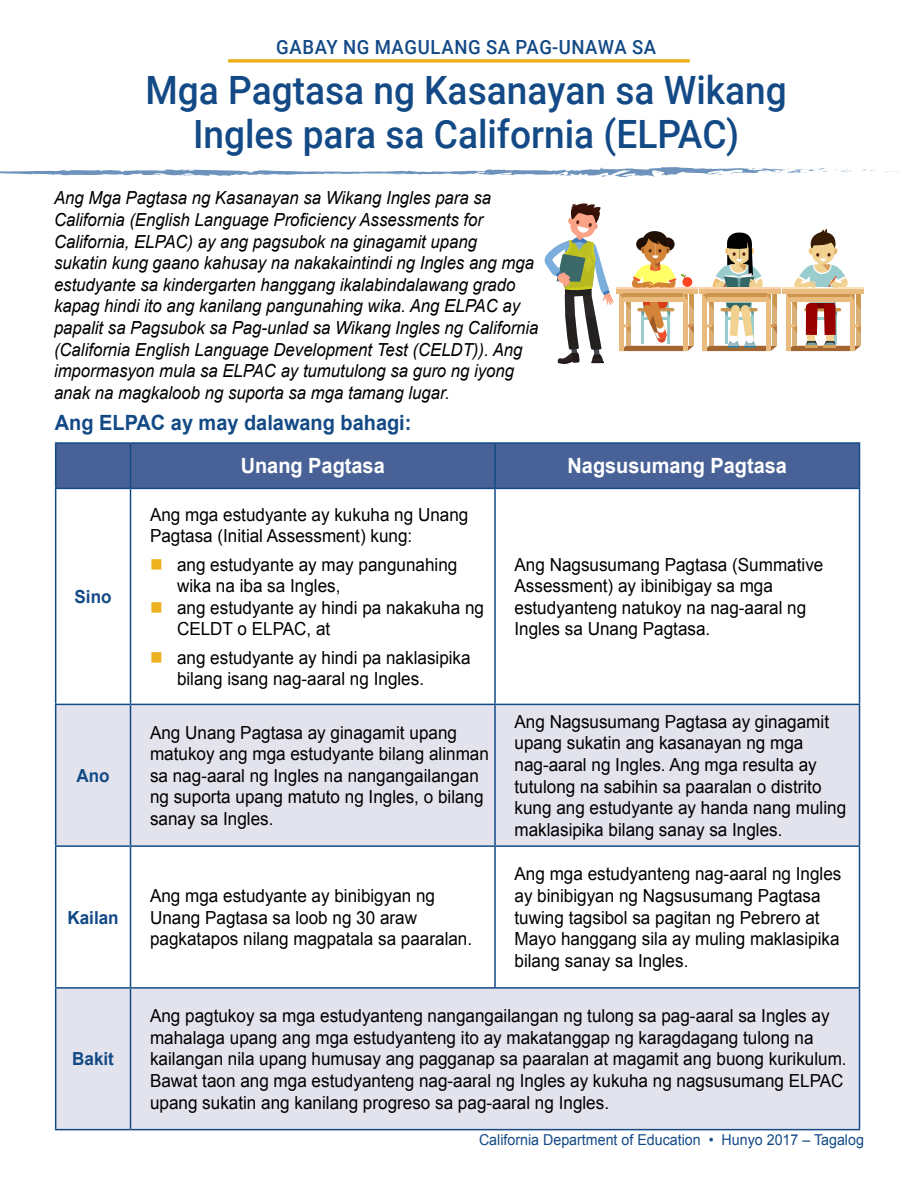
<style>
.page{position:relative;width:918px;height:1188px;background:#fff}
.page>*{position:absolute;margin:0;border:0;box-sizing:border-box;transform-origin:0 0}
.t1{font:500 39px/43.5px "Roboto";color:#134a86;text-align:center;scale:.95 1}
.t2{font:700 21px "Arial";color:#fff;scale:.95 1}
.t3{font:700 21px "Arial";color:#134a86;scale:.95 1}
.t4{font:500 19.5px "Roboto";letter-spacing:.035em;color:#134a86;scale:.95 1}
.t5{font:18px/21.6px "Arial";color:#000;scale:.95 1}
.t6{font:italic 18px/21.6px "Arial";color:#000;scale:.93 1}
.t7{font:700 18px "Arial";color:#134a86;scale:.95 1}
.t8{font:15px "Arial";color:#134a86;scale:.95 1}
</style>
<div class="page">
<div style="left:699px;top:288px;width:81px;height:6px;background:#e9bb7e"></div>
<hr style="left:699px;top:288px;width:81px;height:1px;background:#fcd3b0">
<div style="left:616px;top:288px;width:81px;height:6px;background:#e9bb7e"></div>
<hr style="left:616px;top:288px;width:81px;height:1px;background:#fcd3b0">
<div style="left:783px;top:288px;width:81px;height:6px;background:#e9bb7e"></div>
<hr style="left:783px;top:288px;width:81px;height:1px;background:#fce2ba">
<svg style="left:544px;top:203px;width:70px;height:161px"></svg>
<svg style="left:620px;top:231px;width:74px;height:120px"></svg>
<svg style="left:703px;top:232px;width:74px;height:119px"></svg>
<svg style="left:786px;top:229px;width:75px;height:122px"></svg>
<div style="left:56px;top:444px;width:803px;height:44px;background:#486196"></div>
<svg style="left:56px;top:705px;width:803px;height:424px;fill:#e2e3ec"></svg>
<hr style="left:55px;top:489px;width:1px;height:215px;background:#134a86">
<hr style="left:130px;top:489px;width:1px;height:215px;background:#134a86">
<hr style="left:494px;top:489px;width:2px;height:215px;background:#134a86">
<hr style="left:859px;top:489px;width:1px;height:215px;background:#134a86">
<hr style="left:55px;top:704px;width:76px;height:1px;background:#134a86">
<hr style="left:55px;top:705px;width:1px;height:140px;background:#134a86">
<hr style="left:131px;top:704px;width:364px;height:1px;background:#134a86">
<hr style="left:130px;top:705px;width:1px;height:140px;background:#134a86">
<hr style="left:495px;top:704px;width:365px;height:1px;background:#134a86">
<hr style="left:494px;top:705px;width:2px;height:140px;background:#134a86">
<hr style="left:859px;top:705px;width:1px;height:140px;background:#134a86">
<hr style="left:55px;top:845px;width:76px;height:2px;background:#134a86">
<hr style="left:55px;top:847px;width:1px;height:140px;background:#134a86">
<hr style="left:131px;top:845px;width:364px;height:2px;background:#134a86">
<hr style="left:130px;top:847px;width:1px;height:140px;background:#134a86">
<hr style="left:495px;top:845px;width:365px;height:2px;background:#134a86">
<hr style="left:494px;top:847px;width:2px;height:140px;background:#134a86">
<hr style="left:859px;top:847px;width:1px;height:140px;background:#134a86">
<hr style="left:55px;top:987px;width:76px;height:2px;background:#134a86">
<hr style="left:55px;top:989px;width:1px;height:140px;background:#134a86">
<hr style="left:131px;top:987px;width:364px;height:2px;background:#134a86">
<hr style="left:130px;top:989px;width:1px;height:140px;background:#134a86">
<hr style="left:495px;top:987px;width:365px;height:2px;background:#134a86">
<hr style="left:859px;top:989px;width:1px;height:140px;background:#134a86">
<hr style="left:55px;top:1129px;width:76px;height:1px;background:#134a86">
<hr style="left:131px;top:1129px;width:364px;height:1px;background:#134a86">
<hr style="left:495px;top:1129px;width:365px;height:1px;background:#134a86">
<hr style="left:55px;top:442px;width:76px;height:2px;background:#134a86">
<hr style="left:55px;top:444px;width:1px;height:44px;background:#134a86">
<hr style="left:131px;top:442px;width:364px;height:2px;background:#134a86">
<hr style="left:130px;top:444px;width:1px;height:44px;background:#134a86">
<hr style="left:495px;top:442px;width:365px;height:2px;background:#134a86">
<hr style="left:494px;top:444px;width:2px;height:44px;background:#134a86">
<hr style="left:859px;top:444px;width:1px;height:44px;background:#134a86">
<hr style="left:55px;top:488px;width:76px;height:1px;background:#134a86">
<hr style="left:131px;top:488px;width:364px;height:1px;background:#134a86">
<hr style="left:495px;top:488px;width:365px;height:1px;background:#134a86">
<hr style="left:228px;top:59px;width:462px;height:3px;background:#ecb21f">
<svg style="left:863px;top:170px;width:36px;height:3px"></svg>
<svg style="left:0;top:167px;width:851px;height:10px"></svg>
<h1 class="t4" style="left:276px;top:33px;width:401px">GABAY NG MAGULANG SA PAG-UNAWA SA</h1>
<h1 class="t1" style="left:146px;top:67px;width:677px">Mga Pagtasa ng Kasanayan sa Wikang<br>Ingles para sa California (ELPAC)</h1>
<p class="t6" style="left:54px;top:188px;width:523px">Ang Mga Pagtasa ng Kasanayan sa Wikang Ingles para sa California (English Language Proficiency Assessments for California, ELPAC) ay ang pagsubok na ginagamit upang<br>sukatin kung gaano kahusay na nakakaintindi ng Ingles ang mga estudyante sa kindergarten hanggang ikalabindalawang grado kapag hindi ito ang kanilang pangunahing wika. Ang ELPAC ay papalit sa Pagsubok sa Pag-unlad sa Wikang Ingles ng California (California English Language Development Test (CELDT)). Ang impormasyon mula sa ELPAC ay tumutulong sa guro ng iyong anak na magkaloob ng suporta sa mga tamang lugar.</p>
<h2 class="t3" style="left:55px;top:408px;width:377px">Ang ELPAC ay may dalawang bahagi:</h2>
<p class="t2" style="left:241px;top:452px;width:153px">Unang Pagtasa</p>
<p class="t2" style="left:568px;top:452px;width:233px">Nagsusumang Pagtasa</p>
<p class="t7" style="left:75px;top:585px;width:41px">Sino</p>
<p class="t7" style="left:76px;top:763px;width:36px">Ano</p>
<p class="t7" style="left:67px;top:905px;width:56px">Kailan</p>
<p class="t7" style="left:72px;top:1047px;width:46px">Bakit</p>
<p class="t5" style="left:150px;top:504px;width:337px">Ang mga estudyante ay kukuha ng Unang<br>Pagtasa (Initial Assessment) kung:</p>
<p class="t5" style="left:177px;top:554px;width:297px">ang estudyante ay may pangunahing wika na iba sa Ingles,</p>
<p class="t5" style="left:177px;top:597px;width:325px">ang estudyante ay hindi pa nakakuha ng<br>CELDT o ELPAC, at</p>
<p class="t5" style="left:177px;top:647px;width:311px">ang estudyante ay hindi pa naklasipika bilang isang nag-aaral ng Ingles.</p>
<p class="t5" style="left:515px;top:554px;width:327px">Ang Nagsusumang Pagtasa (Summative Assessment) ay ibinibigay sa mga estudyanteng natukoy na nag-aaral ng Ingles sa Unang Pagtasa.</p>
<p class="t5" style="left:150px;top:722px;width:358px">Ang Unang Pagtasa ay ginagamit upang matukoy ang mga estudyante bilang alinman sa nag-aaral ng Ingles na nangangailangan ng suporta upang matuto ng Ingles, o bilang sanay sa Ingles.</p>
<p class="t5" style="left:515px;top:711px;width:351px">Ang Nagsusumang Pagtasa ay ginagamit upang sukatin ang kasanayan ng mga nag-aaral ng Ingles. Ang mga resulta ay tutulong na sabihin sa paaralan o distrito kung ang estudyante ay handa nang muling maklasipika bilang sanay sa Ingles.</p>
<p class="t5" style="left:150px;top:885px;width:341px">Ang mga estudyante ay binibigyan ng<br>Unang Pagtasa sa loob ng 30 araw pagkatapos nilang magpatala sa paaralan.</p>
<p class="t5" style="left:515px;top:863px;width:346px">Ang mga estudyanteng nag-aaral ng Ingles ay binibigyan ng Nagsusumang Pagtasa tuwing tagsibol sa pagitan ng Pebrero at Mayo hanggang sila ay muling maklasipika bilang sanay sa Ingles.</p>
<p class="t5" style="left:150px;top:1005px;width:735px">Ang pagtukoy sa mga estudyanteng nangangailangan ng tulong sa pag-aaral sa Ingles ay mahalaga upang ang mga estudyanteng ito ay makatanggap ng karagdagang tulong na kailangan nila upang humusay ang pagganap sa paaralan at magamit ang buong kurikulum.<br>Bawat taon ang mga estudyanteng nag-aaral ng Ingles ay kukuha ng nagsusumang ELPAC upang sukatin ang kanilang progreso sa pag-aaral ng Ingles.</p>
<p class="t8" style="left:479px;top:1130px;width:407px">California Department of Education • Hunyo 2017 – Tagalog</p>
</div>
